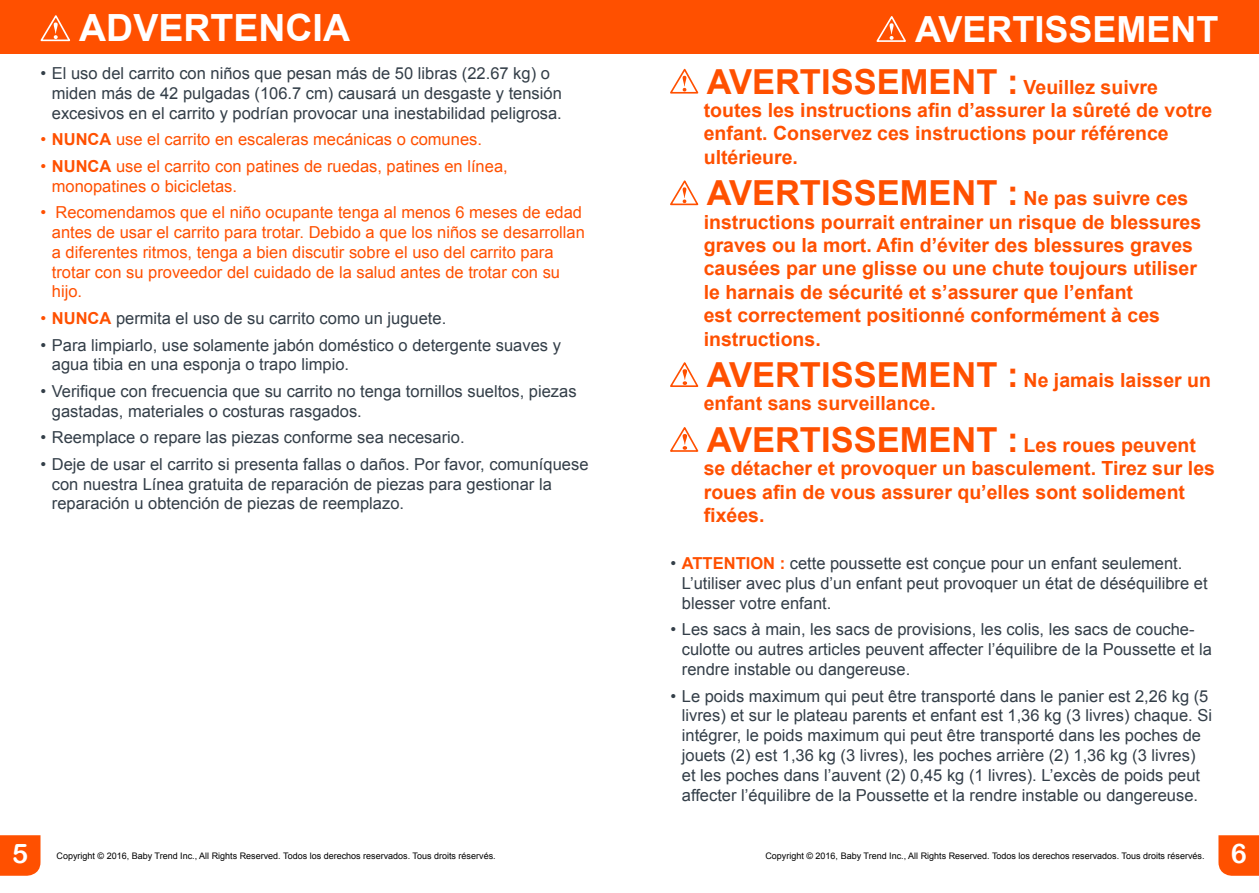
<style>
.page{position:relative;width:1259px;height:893px;background:#fff}
.page>*{position:absolute;margin:0;border:0;box-sizing:border-box;transform-origin:0 0}
.t1{font:700 37.5px "Arial";color:#fff}
.t2{font:700 36px "Arial";color:#fff}
.t3{font:700 34.5px "Arial";color:#ff5000}
.t4{font:27px "Arial Rounded MT Bold";color:#fff}
.t5{font:700 19.5px/23.4px "Arial";color:#ff5000}
.t6{font:16.5px/19.8px "Arial";color:#333e48}
.t7{font:16.5px/19.8px "Arial";color:#ff5000}
.t8{font:9px "Arial";color:#000}
.s1{font-size:19.5px}
.s2{font-size:34.5px}
.s3{font-weight:700;color:#ff5000}
.s4{font-weight:700}
.s5{color:#ff5000}
</style>
<div class="page">
<div style="left:629px;top:0;width:630px;height:54px;background:#ff5000"></div>
<svg style="left:1218px;top:835px;width:41px;height:41px;background:#ff570b"></svg>
<div style="left:0;top:0;width:629px;height:54px;background:#ff5000"></div>
<div style="left:0;top:835px;width:40px;height:41px;background:#ff5000"></div>
<svg style="left:40px;top:15px;width:31px;height:27px"></svg>
<svg style="left:876px;top:16px;width:30px;height:26px"></svg>
<svg style="left:670px;top:68px;width:29px;height:26px"></svg>
<svg style="left:670px;top:180px;width:29px;height:26px"></svg>
<svg style="left:670px;top:362px;width:29px;height:25px"></svg>
<svg style="left:670px;top:427px;width:29px;height:25px"></svg>
<h1 class="t1" style="left:79px;top:7px;width:272px">ADVERTENCIA</h1>
<h2 class="t2" style="left:915px;top:9px;width:305px">AVERTISSEMENT</h2>
<h3 class="t3" style="left:706px;top:62px;width:453px">AVERTISSEMENT : <span class="s1">Veuillez suivre</span></h3>
<p class="t5" style="left:704px;top:98px;width:510px">toutes les instructions afin d’assurer la sûreté de votre enfant. Conservez ces instructions pour référence ultérieure.</p>
<h3 class="t3" style="left:706px;top:174px;width:483px">AVERTISSEMENT : <span class="s1">Ne pas suivre ces</span></h3>
<p class="t5" style="left:704px;top:210px;width:499px">instructions pourrait entrainer un risque de blessures graves ou la mort. Afin d’éviter des blessures graves causées par une glisse ou une chute toujours utiliser le harnais de sécurité et s’assurer que l’enfant<br>est correctement positionné conformément à ces instructions.</p>
<p class="t5" style="left:704px;top:368px;width:509px"><span class="s2">AVERTISSEMENT :</span> Ne jamais laisser un enfant sans surveillance.</p>
<p class="t5" style="left:704px;top:433px;width:513px"><span class="s2">AVERTISSEMENT :</span> Les roues peuvent se détacher et provoquer un basculement. Tirez sur les roues afin de vous assurer qu’elles sont solidement fixées.</p>
<p class="t6" style="left:682px;top:554px;width:527px;text-indent:-11px">• <span class="s3">ATTENTION :</span> cette poussette est conçue pour un enfant seulement.<br>L’utiliser avec plus d’un enfant peut provoquer un état de déséquilibre et blesser votre enfant.</p>
<p class="t6" style="left:682px;top:620px;width:531px;text-indent:-11px">• Les sacs à main, les sacs de provisions, les colis, les sacs de couche&shy;culotte ou autres articles peuvent affecter l’équilibre de la Poussette et la rendre instable ou dangereuse.</p>
<p class="t6" style="left:682px;top:686px;width:532px;text-indent:-11px">• Le poids maximum qui peut être transporté dans le panier est 2,26 kg (5 livres) et sur le plateau parents et enfant est 1,36 kg (3 livres) chaque. Si intégrer, le poids maximum qui peut être transporté dans les poches de jouets (2) est 1,36 kg (3 livres), les poches arrière (2) 1,36 kg (3 livres) et les poches dans l’auvent (2) 0,45 kg (1 livres). L’excès de poids peut affecter l’équilibre de la Poussette et la rendre instable ou dangereuse.</p>
<p class="t6" style="left:52px;top:64px;width:511px;text-indent:-11px">• El uso del carrito con niños que pesan más de 50 libras (22.67 kg) o miden más de 42 pulgadas (106.7 cm) causará un desgaste y tensión excesivos en el carrito y podrían provocar una inestabilidad peligrosa.</p>
<p class="t7" style="left:40px;top:130px;width:443px">• <span class="s4">NUNCA</span> use el carrito en escaleras mecánicas o comunes.</p>
<p class="t7" style="left:52px;top:156px;width:457px;text-indent:-11px">• <span class="s4">NUNCA</span> use el carrito con patines de ruedas, patines en línea, monopatines o bicicletas.</p>
<p class="t7" style="left:52px;top:203px;width:534px;text-indent:-11px">• Recomendamos que el niño ocupante tenga al menos 6 meses de edad antes de usar el carrito para trotar. Debido a que los niños se desarrollan a diferentes ritmos, tenga a bien discutir sobre el uso del carrito para trotar con su proveedor del cuidado de la salud antes de trotar con su hijo.</p>
<p class="t6" style="left:40px;top:308px;width:407px"><span class="s5">•</span> <span class="s3">NUNCA</span> permita el uso de su carrito como un juguete.</p>
<p class="t6" style="left:52px;top:335px;width:510px;text-indent:-11px">• Para limpiarlo, use solamente jabón doméstico o detergente suaves y agua tibia en una esponja o trapo limpio.</p>
<p class="t6" style="left:52px;top:381px;width:526px;text-indent:-11px">• Verifique con frecuencia que su carrito no tenga tornillos sueltos, piezas gastadas, materiales o costuras rasgados.</p>
<p class="t6" style="left:40px;top:428px;width:426px">• Reemplace o repare las piezas conforme sea necesario.</p>
<p class="t6" style="left:52px;top:454px;width:538px;text-indent:-11px">• Deje de usar el carrito si presenta fallas o daños. Por favor, comuníquese con nuestra Línea gratuita de reparación de piezas para gestionar la reparación u obtención de piezas de reemplazo.</p>
<h3 class="t4" style="left:12px;top:838px;width:18px">5</h3>
<p class="t8" style="left:57px;top:850px;width:441px">Copyright © 2016, Baby Trend Inc., All Rights Reserved. Todos los derechos reservados. Tous droits réservés.</p>
<p class="t8" style="left:765px;top:850px;width:441px">Copyright © 2016, Baby Trend Inc., All Rights Reserved. Todos los derechos reservados. Tous droits réservés.</p>
<h3 class="t4" style="left:1230px;top:838px;width:18px">6</h3>
</div>
